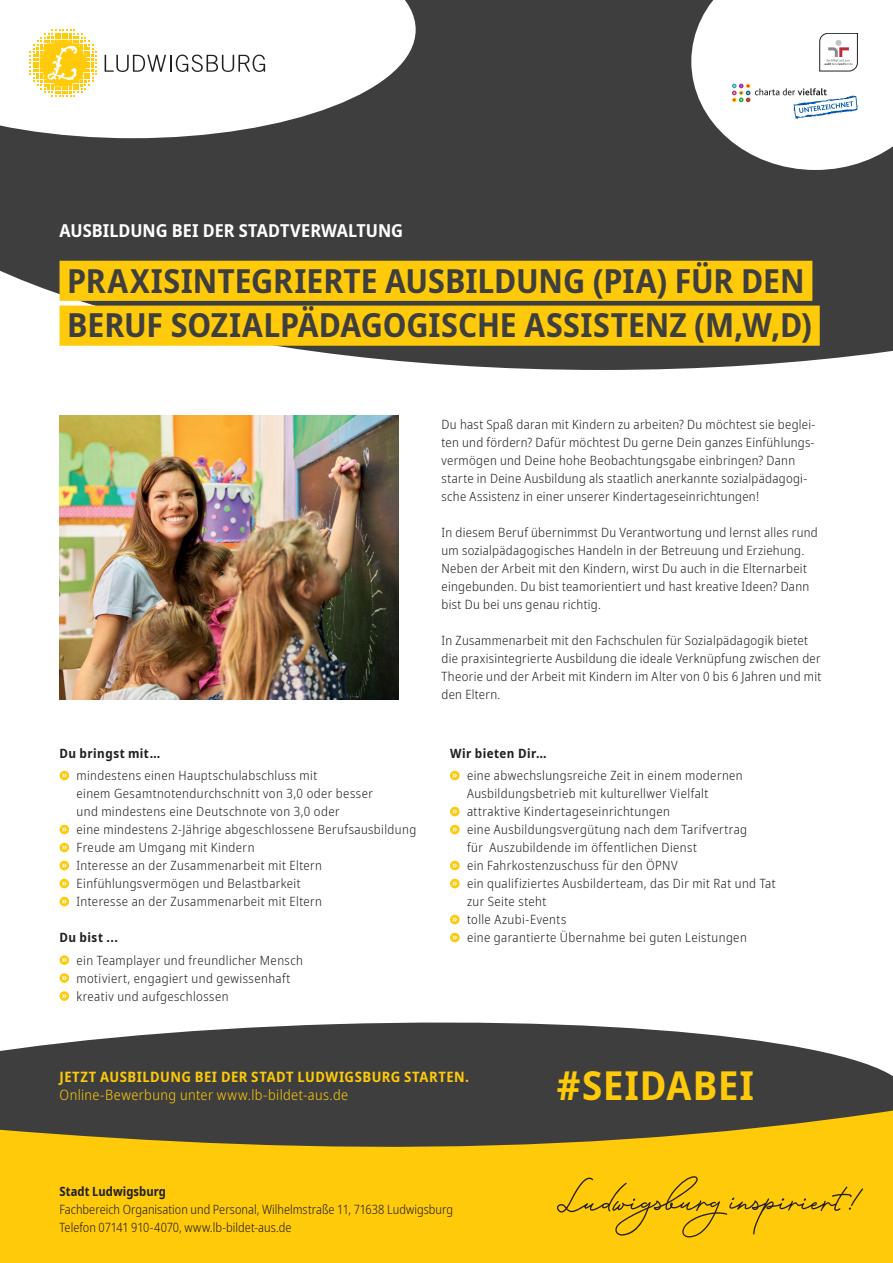
<style>
.page{position:relative;width:893px;height:1263px;background:#fff}
.page>*{position:absolute;margin:0;border:0;box-sizing:border-box;transform-origin:0 0}
.t1{font:700 semi-condensed 39.75px "Noto Sans";letter-spacing:.02em;color:#feca0a}
.t2{font:700 semi-condensed 33px/44.8px "Noto Sans";color:#3e3e3f}
.t3{font:700 semi-condensed 17.85px "Noto Sans";color:#fff}
.t4{font:700 semi-condensed 14.25px "Noto Sans";letter-spacing:.035em;color:#feca0a}
.t5{font:300 semi-condensed 14.25px "Noto Sans";letter-spacing:.025em;color:#feca0a}
.t6{font:300 semi-condensed 12.75px/18px "Noto Sans";letter-spacing:.03em;color:#231f20}
.t7{font:300 semi-condensed 12.75px/18px "Noto Sans";color:#231f20;scale:.96 1}
.t8{font:700 semi-condensed 12.75px "Noto Sans";letter-spacing:.03em;color:#231f20}
.t9{font:700 semi-condensed 12.75px "Noto Sans";letter-spacing:.005em;color:#231f20;scale:.96 1}
</style>
<div class="page">
<svg style="left:0;top:0;width:893px;height:370px;background:#4f4f4f"></svg>
<svg style="left:0;top:0;width:416px;height:138px"></svg>
<svg style="left:0;top:1022px;width:893px;height:73px;fill:#3e3e3f"></svg>
<svg style="left:0;top:1095px;width:893px;height:168px;background:#c6a119"></svg>
<svg style="left:30px;top:30px;width:67px;height:67px"></svg>
<svg style="left:105px;top:55px;width:160px;height:17px"></svg>
<svg style="left:557px;top:1176px;width:306px;height:61px;background:#eebe0b"></svg>
<div style="left:60px;top:220px;width:343px;height:21px;background:#3e3e3f"></div>
<svg style="left:60px;top:771px;width:9px;height:9px"></svg>
<svg style="left:62px;top:773px;width:5px;height:4px"></svg>
<svg style="left:60px;top:825px;width:9px;height:9px"></svg>
<svg style="left:62px;top:827px;width:5px;height:4px"></svg>
<svg style="left:60px;top:843px;width:9px;height:9px"></svg>
<svg style="left:62px;top:845px;width:5px;height:4px"></svg>
<svg style="left:60px;top:861px;width:9px;height:9px"></svg>
<svg style="left:62px;top:863px;width:5px;height:4px"></svg>
<svg style="left:60px;top:879px;width:9px;height:9px"></svg>
<svg style="left:62px;top:881px;width:5px;height:4px"></svg>
<svg style="left:60px;top:897px;width:9px;height:9px"></svg>
<svg style="left:62px;top:899px;width:5px;height:4px"></svg>
<div style="left:60px;top:955px;width:9px;height:10px;background:#feca0a;border-radius:50%"></div>
<svg style="left:62px;top:958px;width:5px;height:4px"></svg>
<div style="left:60px;top:973px;width:9px;height:10px;background:#feca0a;border-radius:50%"></div>
<svg style="left:62px;top:976px;width:5px;height:4px"></svg>
<div style="left:60px;top:991px;width:9px;height:10px;background:#feca0a;border-radius:50%"></div>
<svg style="left:62px;top:994px;width:5px;height:4px"></svg>
<svg style="left:450px;top:771px;width:10px;height:9px"></svg>
<svg style="left:452px;top:773px;width:5px;height:4px"></svg>
<svg style="left:450px;top:807px;width:10px;height:9px"></svg>
<svg style="left:452px;top:809px;width:5px;height:4px"></svg>
<svg style="left:450px;top:825px;width:10px;height:9px"></svg>
<svg style="left:452px;top:827px;width:5px;height:4px"></svg>
<svg style="left:450px;top:861px;width:10px;height:9px"></svg>
<svg style="left:452px;top:863px;width:5px;height:4px"></svg>
<svg style="left:450px;top:879px;width:10px;height:9px"></svg>
<svg style="left:452px;top:881px;width:5px;height:4px"></svg>
<svg style="left:450px;top:915px;width:10px;height:9px"></svg>
<svg style="left:452px;top:917px;width:5px;height:4px"></svg>
<svg style="left:450px;top:933px;width:10px;height:9px"></svg>
<svg style="left:452px;top:935px;width:5px;height:4px"></svg>
<div style="left:60px;top:261px;width:752px;height:40px;background:#feca0a"></div>
<div style="left:60px;top:306px;width:760px;height:40px;background:#feca0a"></div>
<svg style="left:691px;top:0;width:202px;height:170px"></svg>
<img style="left:60px;top:416px;width:339px;height:283px">
<h3 class="t3" style="left:60px;top:217px;width:345px">AUSBILDUNG BEI DER STADTVERWALTUNG</h3>
<h2 class="t2" style="left:67px;top:259px;width:746px">PRAXISINTEGRIERTE AUSBILDUNG (PIA) FÜR DEN<br>BERUF SOZIALPÄDAGOGISCHE ASSISTENZ (M,W,D)</h2>
<p class="t8" style="left:60px;top:744px;width:102px">Du bringst mit…</p>
<p class="t6" style="left:77px;top:767px;width:341px">mindestens einen Hauptschulabschluss mit<br>einem Gesamtnotendurchschnitt von 3,0 oder besser<br>und mindestens eine Deutschnote von 3,0 oder<br>eine mindestens 2-Jährige abgeschlossene Berufsausbildung Freude am Umgang mit Kindern<br>Interesse an der Zusammenarbeit mit Eltern Einfühlungsvermögen und Belastbarkeit<br>Interesse an der Zusammenarbeit mit Eltern</p>
<p class="t8" style="left:60px;top:928px;width:60px">Du bist ...</p>
<p class="t6" style="left:77px;top:951px;width:228px">ein Teamplayer und freundlicher Mensch motiviert, engagiert und gewissenhaft kreativ und aufgeschlossen</p>
<p class="t6" style="left:441px;top:416px;width:375px">Du hast Spaß daran mit Kindern zu arbeiten? Du möchtest sie beglei&shy;ten und fördern? Dafür möchtest Du gerne Dein ganzes Einfühlungs&shy;vermögen und Deine hohe Beobachtungsgabe einbringen? Dann starte in Deine Ausbildung als staatlich anerkannte sozialpädagogi&shy;sche Assistenz in einer unserer Kindertageseinrichtungen!</p>
<p class="t6" style="left:441px;top:524px;width:378px">In diesem Beruf übernimmst Du Verantwortung und lernst alles rund um sozialpädagogisches Handeln in der Betreuung und Erziehung.<br>Neben der Arbeit mit den Kindern, wirst Du auch in die Elternarbeit eingebunden. Du bist teamorientiert und hast kreative Ideen? Dann bist Du bei uns genau richtig.</p>
<p class="t6" style="left:441px;top:632px;width:381px">In Zusammenarbeit mit den Fachschulen für Sozialpädagogik bietet die praxisintegrierte Ausbildung die ideale Verknüpfung zwischen der Theorie und der Arbeit mit Kindern im Alter von 0 bis 6 Jahren und mit den Eltern.</p>
<p class="t8" style="left:450px;top:744px;width:98px">Wir bieten Dir…</p>
<p class="t6" style="left:467px;top:767px;width:310px">eine abwechslungsreiche Zeit in einem modernen Ausbildungsbetrieb mit kulturellwer Vielfalt<br>attraktive Kindertageseinrichtungen<br>eine Ausbildungsvergütung nach dem Tarifvertrag<br>für Auszubildende im öffentlichen Dienst<br>ein Fahrkostenzuschuss für den ÖPNV<br>ein qualifiziertes Ausbilderteam, das Dir mit Rat und Tat zur Seite steht<br>tolle Azubi-Events<br>eine garantierte Übernahme bei guten Leistungen</p>
<p class="t4" style="left:60px;top:1066px;width:411px">JETZT AUSBILDUNG BEI DER STADT LUDWIGSBURG STARTEN.</p>
<p class="t5" style="left:60px;top:1084px;width:290px">Online-Bewerbung unter www.lb-bildet-aus.de</p>
<p class="t9" style="left:60px;top:1182px;width:113px">Stadt Ludwigsburg</p>
<p class="t7" style="left:60px;top:1200px;width:411px">Fachbereich Organisation und Personal, Wilhelmstraße 11, 71638 Ludwigsburg<br>Telefon 07141 910-4070, www.lb-bildet-aus.de</p>
<h1 class="t1" style="left:557px;top:1057px;width:199px">#SEIDABEI</h1>
</div>
